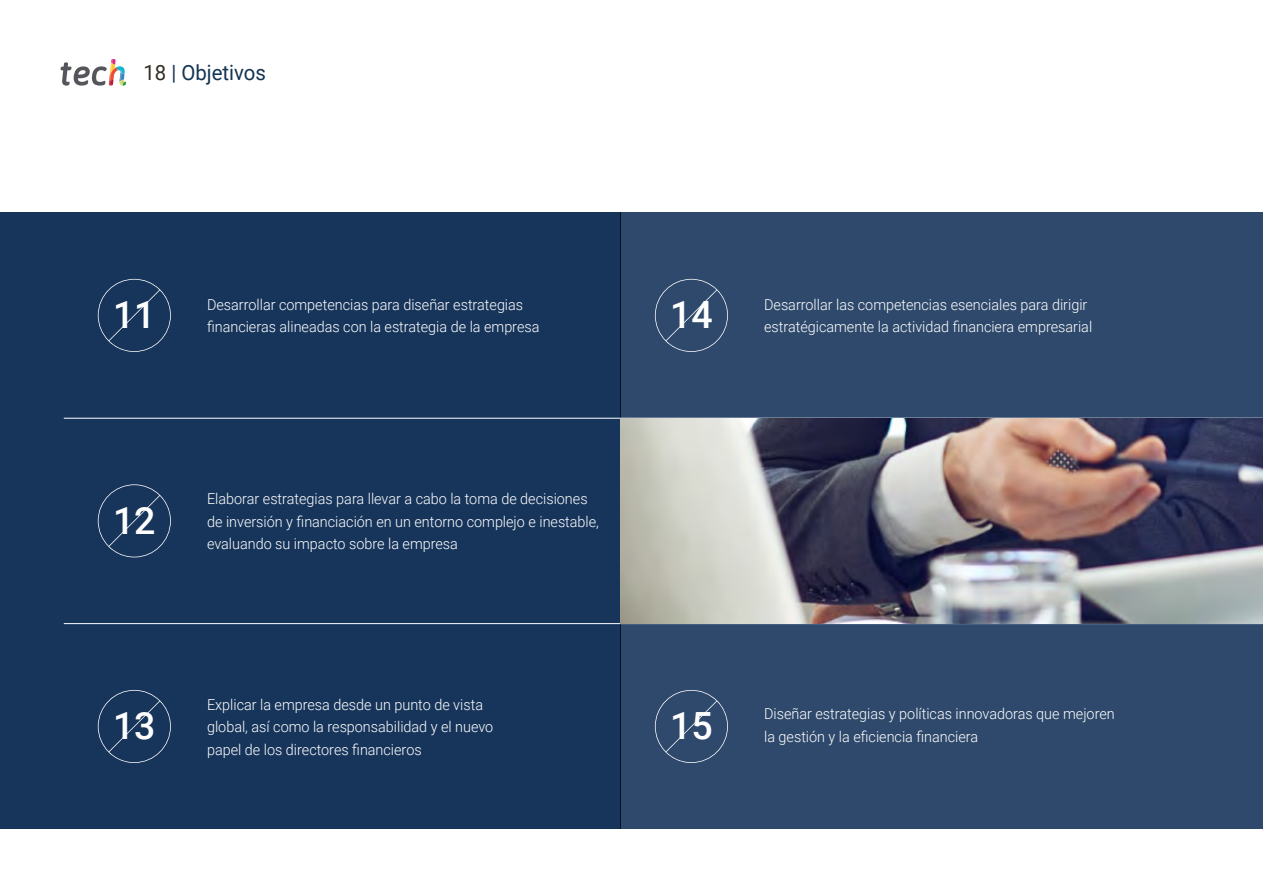
<style>
.page{position:relative;width:1263px;height:893px;background:#fff}
.page>*{position:absolute;margin:0;border:0;box-sizing:border-box;transform-origin:0 0}
.t1{font:500 37.5px "Roboto";color:#fff}
.t2{font:21px "Roboto";color:#123352}
.t3{font:300 15px/22.5px "Roboto";color:#fff;scale:.96 1}
.s1{color:#312e20}
</style>
<div class="page">
<div style="left:0;top:213px;width:621px;height:616px;background:#17355b"></div>
<div style="left:621px;top:213px;width:642px;height:616px;background:#2e496b"></div>
<svg style="left:98px;top:279px;width:73px;height:73px"></svg>
<svg style="left:98px;top:484px;width:73px;height:73px"></svg>
<svg style="left:98px;top:690px;width:73px;height:73px"></svg>
<svg style="left:655px;top:279px;width:73px;height:73px"></svg>
<hr style="left:64px;top:418px;width:1199px;height:1px;background:#fff">
<hr style="left:64px;top:623px;width:1199px;height:1px;background:#fff">
<img style="left:621px;top:418px;width:642px;height:206px">
<svg style="left:655px;top:690px;width:73px;height:73px"></svg>
<svg style="left:61px;top:59px;width:65px;height:27px"></svg>
<h2 class="t2" style="left:144px;top:57px;width:124px"><span class="s1">18</span> | Objetivos</h2>
<h1 class="t1" style="left:113px;top:288px;width:44px">11</h1>
<p class="t3" style="left:207px;top:293px;width:348px">Desarrollar competencias para diseñar estrategias financieras alineadas con la estrategia de la empresa</p>
<h1 class="t1" style="left:113px;top:494px;width:44px">12</h1>
<p class="t3" style="left:207px;top:487px;width:410px">Elaborar estrategias para llevar a cabo la toma de decisiones de inversión y financiación en un entorno complejo e inestable, evaluando su impacto sobre la empresa</p>
<h1 class="t1" style="left:113px;top:699px;width:44px">13</h1>
<p class="t3" style="left:207px;top:693px;width:300px">Explicar la empresa desde un punto de vista global, así como la responsabilidad y el nuevo papel de los directores financieros</p>
<h1 class="t1" style="left:670px;top:288px;width:44px">14</h1>
<p class="t3" style="left:764px;top:293px;width:343px">Desarrollar las competencias esenciales para dirigir estratégicamente la actividad financiera empresarial</p>
<h1 class="t1" style="left:670px;top:699px;width:44px">15</h1>
<p class="t3" style="left:764px;top:702px;width:367px">Diseñar estrategias y políticas innovadoras que mejoren</p>
<p class="t3" style="left:764px;top:725px;width:224px">la gestión y la eficiencia financiera</p>
</div>
